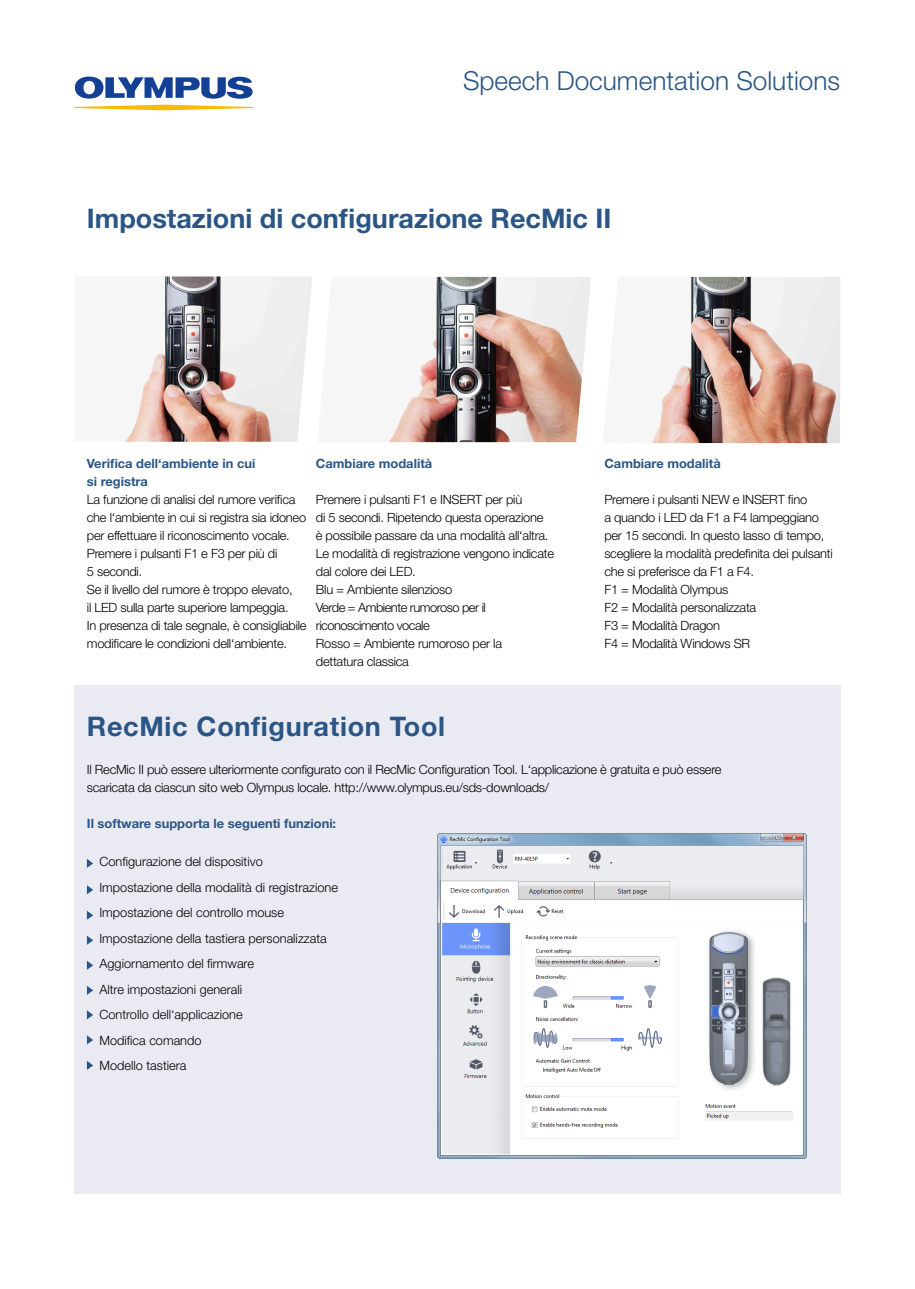
<style>
.page{position:relative;width:915px;height:1289px;background:#fff}
.page>*{position:absolute;margin:0;border:0;box-sizing:border-box;transform-origin:0 0}
.t1{font:700 27px "Helvetica Neue LT Pro";color:#2a5584}
.t2{font:700 27px "Helvetica Neue LT Pro";letter-spacing:.025em;color:#2a5584}
.t3{font:300 26.25px "Helvetica Neue LT Pro";color:#2a5584}
.t4{font:300 12.75px/18px "Helvetica Neue LT Pro";letter-spacing:-.02em;color:#000}
.t5{font:300 12.75px/25.5px "Helvetica Neue LT Pro";color:#000}
.t6{font:700 12.75px/18px "Helvetica Neue LT Pro";color:#2a5584}
</style>
<div class="page">
<svg style="left:75px;top:77px;width:177px;height:22px"></svg>
<svg style="left:74px;top:105px;width:179px;height:5px"></svg>
<div style="left:74px;top:685px;width:766px;height:508px;background:#eaebf2"></div>
<img style="left:388px;top:277px;width:203px;height:165px">
<img style="left:125px;top:276px;width:187px;height:166px">
<img style="left:651px;top:277px;width:189px;height:166px">
<svg style="left:87px;top:859px;width:6px;height:8px"></svg>
<svg style="left:87px;top:885px;width:6px;height:9px"></svg>
<svg style="left:87px;top:911px;width:6px;height:8px"></svg>
<svg style="left:87px;top:936px;width:6px;height:8px"></svg>
<svg style="left:87px;top:961px;width:6px;height:8px"></svg>
<svg style="left:87px;top:986px;width:6px;height:8px"></svg>
<svg style="left:87px;top:1010px;width:6px;height:9px"></svg>
<svg style="left:87px;top:1035px;width:6px;height:9px"></svg>
<svg style="left:87px;top:1061px;width:6px;height:8px"></svg>
<img style="left:437px;top:833px;width:369px;height:325px">
<h2 class="t3" style="left:463px;top:64px;width:378px">Speech Documentation Solutions</h2>
<h1 class="t1" style="left:87px;top:202px;width:526px">Impostazioni di configurazione RecMic II</h1>
<p class="t6" style="left:87px;top:454px;width:170px">Verifica dell‘ambiente in cui si registra</p>
<p class="t4" style="left:87px;top:490px;width:221px">La funzione di analisi del rumore verifica che l‘ambiente in cui si registra sia idoneo per effettuare il riconoscimento vocale.<br>Premere i pulsanti F1 e F3 per più di<br>5 secondi.<br>Se il livello del rumore è troppo elevato,<br>il LED sulla parte superiore lampeggia.<br>In presenza di tale segnale, è consigliabile modificare le condizioni dell‘ambiente.</p>
<p class="t6" style="left:316px;top:454px;width:118px">Cambiare modalità</p>
<p class="t4" style="left:316px;top:490px;width:239px">Premere i pulsanti F1 e INSERT per più<br>di 5 secondi. Ripetendo questa operazione<br>è possibile passare da una modalità all‘altra.<br>Le modalità di registrazione vengono indicate dal colore dei LED.<br>Blu = Ambiente silenzioso<br>Verde = Ambiente rumoroso per il riconoscimento vocale<br>Rosso = Ambiente rumoroso per la<br>dettatura classica</p>
<h1 class="t2" style="left:87px;top:709px;width:360px">RecMic Configuration Tool</h1>
<p class="t6" style="left:604px;top:454px;width:118px">Cambiare modalità</p>
<p class="t4" style="left:604px;top:490px;width:230px">Premere i pulsanti NEW e INSERT fino<br>a quando i LED da F1 a F4 lampeggiano per 15 secondi. In questo lasso di tempo, scegliere la modalità predefinita dei pulsanti che si preferisce da F1 a F4.<br>F1 = Modalità Olympus<br>F2 = Modalità personalizzata<br>F3 = Modalità Dragon<br>F4 = Modalità Windows SR</p>
<p class="t4" style="left:87px;top:760px;width:636px">Il RecMic II può essere ulteriormente configurato con il RecMic Configuration Tool. L‘applicazione è gratuita e può essere scaricata da ciascun sito web Olympus locale. http://www.olympus.eu/sds-downloads/</p>
<p class="t6" style="left:87px;top:814px;width:251px">Il software supporta le seguenti funzioni:</p>
<p class="t5" style="left:99px;top:848px;width:240px">Configurazione del dispositivo<br>Impostazione della modalità di registrazione<br>Impostazione del controllo mouse<br>Impostazione della tastiera personalizzata<br>Aggiornamento del firmware<br>Altre impostazioni generali<br>Controllo dell‘applicazione<br>Modifica comando<br>Modello tastiera</p>
</div>
